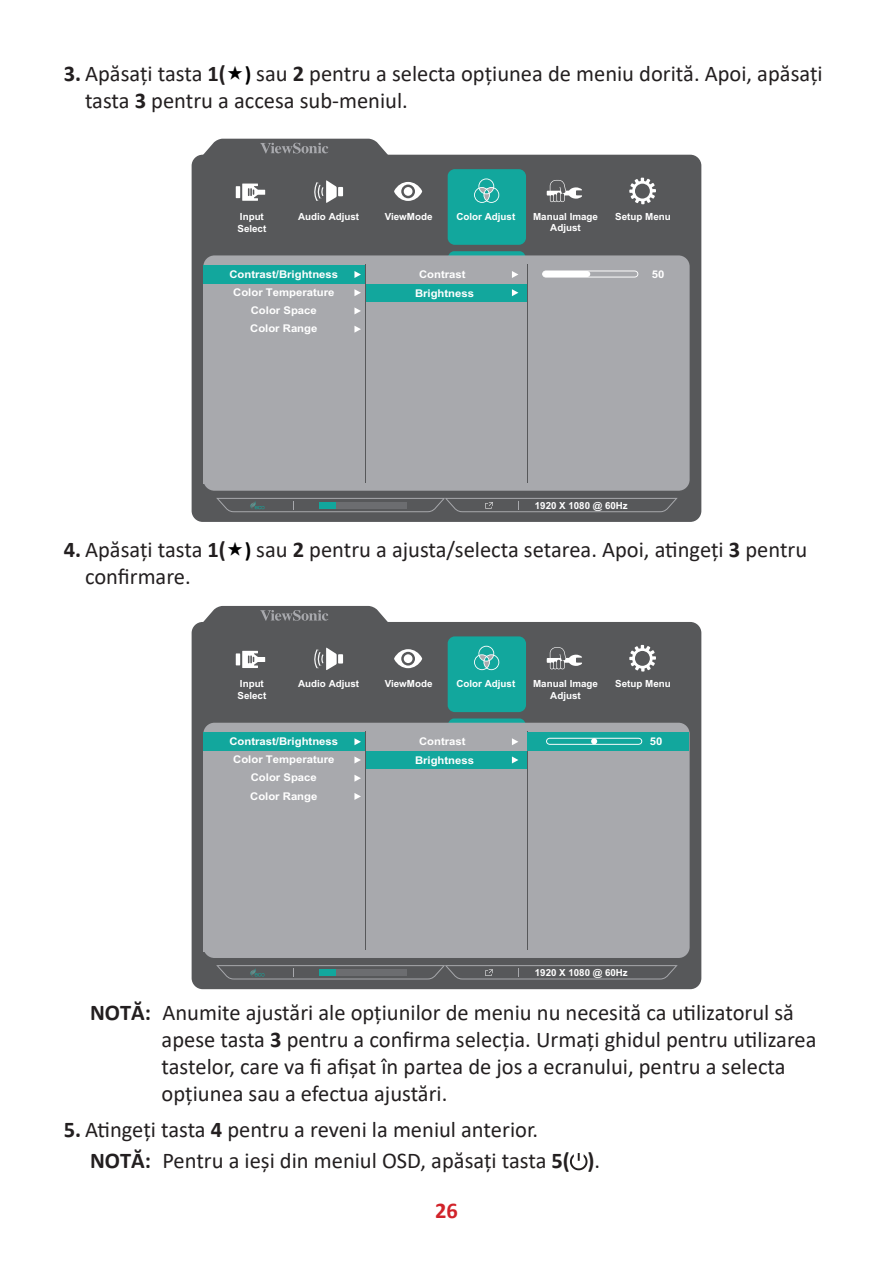
<style>
.page{position:relative;width:893px;height:1263px;background:#fff}
.page>*{position:absolute;margin:0;border:0;box-sizing:border-box;transform-origin:0 0}
.t1{font:22.5px/27px "Calibri";color:#231f20}
.t2{font:700 22.5px "Calibri";color:#d1232a}
.t3{font:700 10.65px/18.3px "Arial";color:#fff;text-align:center;scale:1.06 1}
.t4{font:700 9.75px/11.7px "Arial";color:#fff}
.s1{font-weight:700}
.s2{font-weight:700;font-size:21px;color:#000}
</style>
<div class="page">
<div style="left:192px;top:155px;width:509px;height:367px;background:#57585a;border-radius:11px"></div>
<svg style="left:449px;top:251px;width:76px;height:4px"></svg>
<div style="left:203px;top:255px;width:487px;height:236px;background:#a8a9ad;border-radius:11px"></div>
<div style="left:448px;top:169px;width:78px;height:76px;background:#12a79d;border-radius:7px"></div>
<svg style="left:354px;top:326px;width:7px;height:7px"></svg>
<svg style="left:354px;top:307px;width:7px;height:7px"></svg>
<div style="left:366px;top:284px;width:161px;height:18px;background:#12a79d"></div>
<svg style="left:354px;top:289px;width:7px;height:7px"></svg>
<div style="left:203px;top:265px;width:162px;height:19px;background:#12a79d"></div>
<svg style="left:354px;top:271px;width:7px;height:7px"></svg>
<svg style="left:512px;top:271px;width:6px;height:7px"></svg>
<svg style="left:512px;top:289px;width:6px;height:7px"></svg>
<div style="left:203px;top:466px;width:162px;height:18px;background:#a8a9ad"></div>
<hr style="left:527px;top:264px;width:1px;height:219px;background:#57585a">
<hr style="left:365px;top:264px;width:1px;height:219px;background:#57585a">
<svg style="left:216px;top:498px;width:462px;height:14px"></svg>
<svg style="left:198px;top:139px;width:195px;height:17px"></svg>
<svg style="left:542px;top:270px;width:96px;height:8px"></svg>
<div style="left:543px;top:271px;width:47px;height:6px;background:#fff;border-radius:3px"></div>
<svg style="left:629px;top:178px;width:27px;height:26px"></svg>
<svg style="left:474px;top:178px;width:25px;height:25px"></svg>
<svg style="left:394px;top:182px;width:28px;height:19px"></svg>
<div style="left:404px;top:187px;width:8px;height:9px;background:#fff;border-radius:50%"></div>
<svg style="left:547px;top:180px;width:35px;height:22px"></svg>
<hr style="left:236px;top:186px;width:4px;height:12px;background:#fff">
<svg style="left:242px;top:184px;width:23px;height:17px"></svg>
<div style="left:338px;top:187px;width:5px;height:9px;background:#fff"></div>
<svg style="left:314px;top:180px;width:23px;height:23px"></svg>
<div style="left:192px;top:622px;width:509px;height:367px;background:#57585a;border-radius:11px"></div>
<svg style="left:448px;top:718px;width:78px;height:5px"></svg>
<div style="left:203px;top:723px;width:487px;height:235px;background:#a8a9ad;border-radius:11px"></div>
<div style="left:448px;top:636px;width:78px;height:76px;background:#12a79d;border-radius:7px"></div>
<svg style="left:354px;top:793px;width:7px;height:7px"></svg>
<svg style="left:354px;top:775px;width:7px;height:7px"></svg>
<div style="left:366px;top:751px;width:161px;height:18px;background:#12a79d"></div>
<svg style="left:354px;top:756px;width:7px;height:7px"></svg>
<div style="left:203px;top:733px;width:162px;height:18px;background:#12a79d"></div>
<svg style="left:354px;top:738px;width:7px;height:7px"></svg>
<svg style="left:512px;top:738px;width:6px;height:7px"></svg>
<svg style="left:512px;top:756px;width:6px;height:7px"></svg>
<div style="left:203px;top:933px;width:162px;height:18px;background:#a8a9ad"></div>
<hr style="left:527px;top:731px;width:1px;height:219px;background:#57585a">
<hr style="left:365px;top:731px;width:1px;height:219px;background:#57585a">
<svg style="left:216px;top:965px;width:462px;height:14px"></svg>
<svg style="left:198px;top:606px;width:190px;height:17px"></svg>
<div style="left:528px;top:733px;width:161px;height:18px;background:#12a79d"></div>
<svg style="left:546px;top:738px;width:96px;height:7px"></svg>
<svg style="left:629px;top:645px;width:27px;height:26px"></svg>
<svg style="left:474px;top:646px;width:25px;height:24px"></svg>
<svg style="left:394px;top:649px;width:28px;height:19px"></svg>
<div style="left:404px;top:654px;width:8px;height:9px;background:#fff;border-radius:50%"></div>
<svg style="left:547px;top:647px;width:35px;height:22px"></svg>
<hr style="left:236px;top:653px;width:4px;height:12px;background:#fff">
<svg style="left:242px;top:651px;width:23px;height:17px"></svg>
<div style="left:338px;top:654px;width:5px;height:9px;background:#fff"></div>
<svg style="left:314px;top:647px;width:23px;height:23px"></svg>
<svg style="left:570px;top:1153px;width:17px;height:17px"></svg>
<p class="t1" style="left:85px;top:59px;width:739px;text-indent:-21px"><span class="s1">3.</span> Apăsați tasta <span class="s1">1(</span> <span class="s2">)</span> sau <span class="s1">2</span> pentru a selecta opțiunea de meniu dorită. Apoi, apăsați tasta <span class="s1">3</span> pentru a accesa sub-meniul.</p>
<p class="t4" style="left:237px;top:211px;width:30px">Input<br>Select</p>
<p class="t4" style="left:298px;top:211px;width:63px">Audio Adjust</p>
<p class="t3" style="left:229px;top:265px;width:104px">Contrast/Brightness<br>Color Temperature<br>Color Space<br>Color Range</p>
<p class="t4" style="left:385px;top:211px;width:49px">ViewMode</p>
<p class="t4" style="left:456px;top:211px;width:60px">Color Adjust</p>
<p class="t4" style="left:533px;top:210px;width:66px">Manual Image</p>
<p class="t4" style="left:615px;top:211px;width:57px">Setup Menu</p>
<p class="t4" style="left:550px;top:222px;width:32px">Adjust</p>
<p class="t3" style="left:415px;top:264px;width:57px;line-height:19.2px">Contrast<br>Brightness</p>
<p class="t3" style="left:652px;top:265px;width:13px">50</p>
<p class="t4" style="left:535px;top:499px;width:94px">1920 X 1080 @ 60Hz</p>
<p class="t1" style="left:85px;top:536px;width:724px;text-indent:-21px"><span class="s1">4.</span> Apăsați tasta <span class="s1">1(</span> <span class="s2">)</span> sau <span class="s1">2</span> pentru a ajusta/selecta setarea. Apoi, atingeți <span class="s1">3</span> pentru confirmare.</p>
<p class="t4" style="left:237px;top:678px;width:30px">Input<br>Select</p>
<p class="t4" style="left:298px;top:678px;width:63px">Audio Adjust</p>
<p class="t3" style="left:229px;top:732px;width:104px">Contrast/Brightness<br>Color Temperature<br>Color Space<br>Color Range</p>
<p class="t4" style="left:385px;top:678px;width:49px">ViewMode</p>
<p class="t4" style="left:456px;top:678px;width:60px">Color Adjust</p>
<p class="t4" style="left:533px;top:678px;width:66px">Manual Image</p>
<p class="t4" style="left:615px;top:678px;width:57px">Setup Menu</p>
<p class="t4" style="left:550px;top:689px;width:32px">Adjust</p>
<p class="t3" style="left:415px;top:732px;width:57px;line-height:19.2px">Contrast<br>Brightness</p>
<p class="t3" style="left:650px;top:732px;width:13px">50</p>
<p class="t4" style="left:535px;top:967px;width:94px">1920 X 1080 @ 60Hz</p>
<p class="t1" style="left:162px;top:999px;width:656px;text-indent:-71px"><span class="s1">NOTĂ:</span> Anumite ajustări ale opțiunilor de meniu nu necesită ca utilizatorul să apese tasta <span class="s1">3</span> pentru a confirma selecția. Urmați ghidul pentru utilizarea tastelor, care va fi afișat în partea de jos a ecranului, pentru a selecta opțiunea sau a efectua ajustări.</p>
<p class="t1" style="left:90px;top:1113px;width:512px;line-height:31.2px;text-indent:-26px"><span class="s1">5.</span> Atingeți tasta <span class="s1">4</span> pentru a reveni la meniul anterior.<br><span class="s1">NOTĂ:</span> Pentru a ieși din meniul OSD, apăsați tasta <span class="s1">5( )</span>.</p>
<p class="t2" style="left:435px;top:1194px;width:24px">26</p>
</div>
